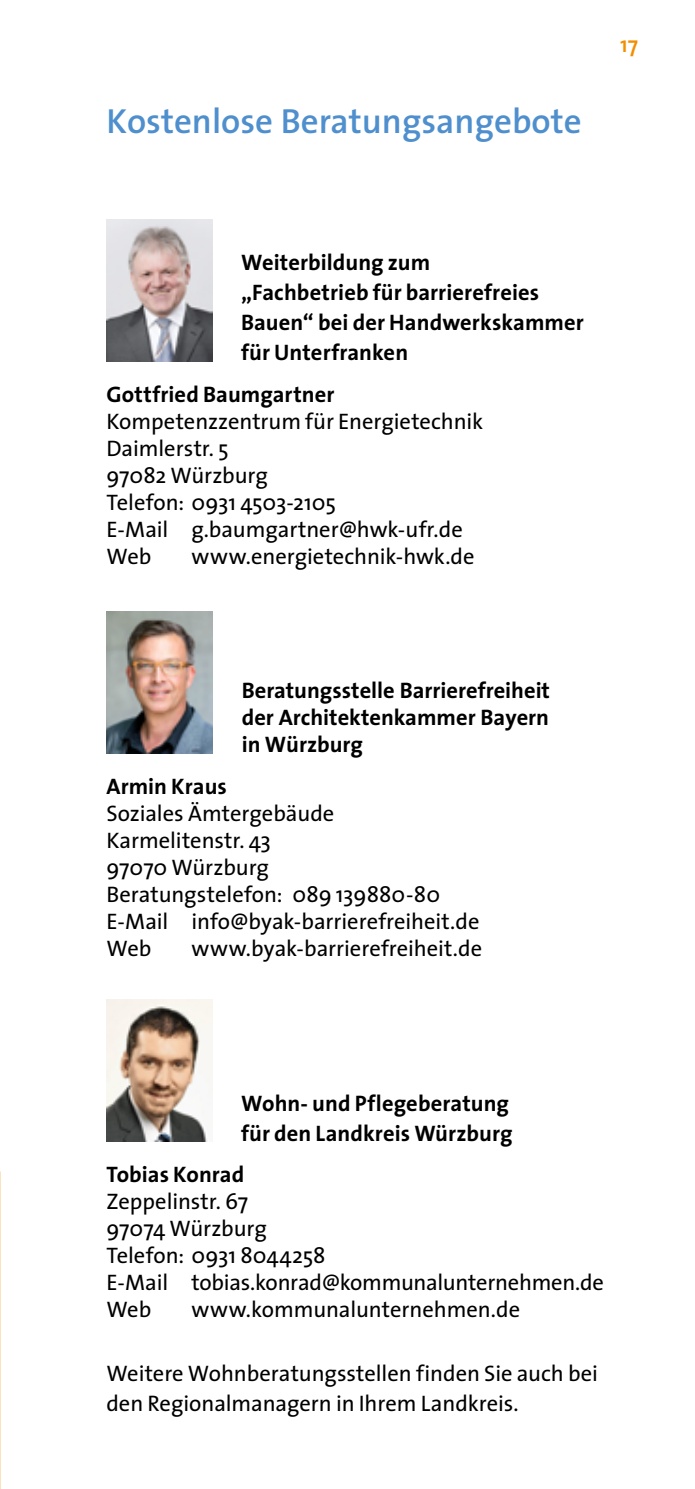
<style>
.page{position:relative;width:695px;height:1489px;background:#fff}
.page>*{position:absolute;margin:0;border:0;box-sizing:border-box;transform-origin:0 0}
.t1{font:600 35px "The Sans";color:#4f8fcd}
.t2{font:22.5px/27px "The Sans";color:#000}
.t3{font:700 22.5px/30px "The Sans";color:#000}
.t4{font:600 22.5px "The Sans";color:#f28e00}
</style>
<div class="page">
<img style="left:106px;top:220px;width:107px;height:141px">
<img style="left:106px;top:611px;width:107px;height:142px">
<img style="left:106px;top:999px;width:107px;height:142px">
<h1 class="t1" style="left:106px;top:92px;width:477px">Kostenlose Beratungsangebote</h1>
<p class="t4" style="left:620px;top:26px;width:19px">17</p>
<p class="t3" style="left:241px;top:247px;width:344px">Weiterbildung zum<br>„Fachbetrieb für barrierefreies<br>Bauen“ bei der Handwerkskammer für Unterfranken</p>
<p class="t3" style="left:106px;top:378px;width:230px">Gottfried Baumgartner</p>
<p class="t2" style="left:106px;top:407px;width:378px">Kompetenzzentrum für Energietechnik<br>Daimlerstr. 5<br>97082 Würzburg<br>Telefon: 0931 4503-2105<br>E-Mail g.baumgartner@hwk-ufr.de<br>Web</p>
<p class="t2" style="left:191px;top:542px;width:284px">www.energietechnik-hwk.de</p>
<p class="t3" style="left:242px;top:676px;width:310px;line-height:27px;text-align:justify">Beratungsstelle Barrierefreiheit der Architektenkammer Bayern in Würzburg</p>
<p class="t3" style="left:106px;top:770px;width:122px">Armin Kraus</p>
<p class="t2" style="left:106px;top:799px;width:374px">Soziales Ämtergebäude<br>Karmelitenstr. 43<br>97070 Würzburg<br>Beratungstelefon: 089 139880-80<br>E-Mail info@byak-barrierefreiheit.de<br>Web</p>
<p class="t2" style="left:191px;top:934px;width:292px">www.byak-barrierefreiheit.de</p>
<p class="t3" style="left:241px;top:1087px;width:273px">Wohn- und Pflegeberatung für den Landkreis Würzburg</p>
<p class="t3" style="left:106px;top:1158px;width:139px">Tobias Konrad</p>
<p class="t2" style="left:106px;top:1187px;width:499px">Zeppelinstr. 67<br>97074 Würzburg<br>Telefon: 0931 8044258<br>E-Mail tobias.konrad@kommunalunternehmen.de<br>Web</p>
<p class="t2" style="left:191px;top:1295px;width:330px">www.kommunalunternehmen.de</p>
<p class="t2" style="left:106px;top:1357px;width:493px;line-height:30px">Weitere Wohnberatungsstellen finden Sie auch bei den Regionalmanagern in Ihrem Landkreis.</p>
</div>
